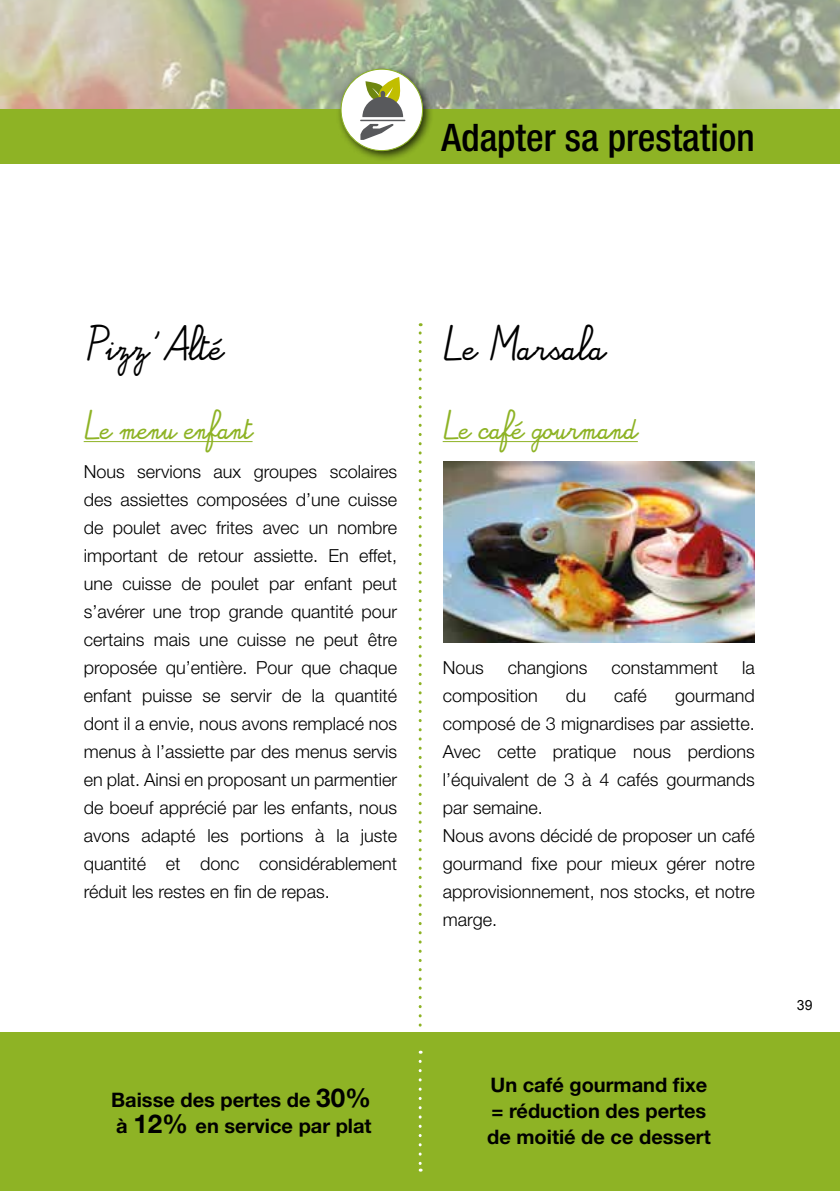
<style>
.page{position:relative;width:840px;height:1191px;background:#fff}
.page>*{position:absolute;margin:0;border:0;box-sizing:border-box;transform-origin:0 0}
.t1{font:500 condensed 38px "Helvetica Neue LT Std";color:#000}
.t2{font:24px "Alamain";color:#000}
.t3{font:700 20px/26px "Helvetica Neue LT Std";color:#000}
.t4{font:20px "Alamain";letter-spacing:-.03em;color:#8eb325}
.t5{font:300 18px/28px "Helvetica Neue LT Std";color:#000;text-align:justify}
.t6{font:14px "Arial";color:#000}
.s1{font-size:26px}
</style>
<div class="page">
<svg style="left:0;top:0;width:839px;height:110px;background:#b6b69f"></svg>
<div style="left:0;top:110px;width:839px;height:54px;background:#8eb325"></div>
<div style="left:0;top:1032px;width:839px;height:159px;background:#8eb325"></div>
<hr style="left:84px;top:441px;width:168px;height:1px;background:#8eb325">
<hr style="left:442px;top:441px;width:195px;height:1px;background:#8eb325">
<img style="left:443px;top:462px;width:311px;height:180px">
<svg style="left:418px;top:323px;width:3px;height:849px"></svg>
<div style="left:335px;top:64px;width:99px;height:98px;background:#000;opacity:.75"></div>
<div style="left:341px;top:69px;width:81px;height:82px;background:#fff;border-radius:50%"></div>
<div style="left:340px;top:69px;width:83px;height:82px;border:1px solid #8eb325;border-radius:50%"></div>
<svg style="left:360px;top:123px;width:34px;height:17px"></svg>
<hr style="left:360px;top:120px;width:45px;height:1px;background:#58595c">
<svg style="left:362px;top:77px;width:41px;height:40px"></svg>
<h1 class="t1" style="left:441px;top:115px;width:314px">Adapter sa prestation</h1>
<h2 class="t2" style="left:85px;top:338px;width:140px">Pizz'Alté</h2>
<p class="t4" style="left:84px;top:420px;width:170px">Le menu enfant</p>
<p class="t5" style="left:84px;top:457px;width:315px">Nous servions aux groupes scolaires des assiettes composées d’une cuisse de poulet avec frites avec un nombre important de retour assiette. En effet, une cuisse de poulet par enfant peut s’avérer une trop grande quantité pour certains mais une cuisse ne peut être proposée qu’entière. Pour que chaque enfant puisse se servir de la quantité dont il a envie, nous avons remplacé nos menus à l’assiette par des menus servis en plat. Ainsi en proposant un parmentier de boeuf apprécié par les enfants, nous avons adapté les portions à la juste quantité et donc considérablement réduit les restes en fin de repas.</p>
<h2 class="t2" style="left:442px;top:338px;width:164px">Le Marsala</h2>
<p class="t4" style="left:442px;top:420px;width:196px">Le café gourmand</p>
<p class="t5" style="left:442px;top:653px;width:43px">Nous</p>
<p class="t5" style="left:507px;top:653px;width:81px">changions</p>
<p class="t5" style="left:611px;top:653px;width:108px">constamment</p>
<p class="t5" style="left:741px;top:653px;width:14px">la</p>
<p class="t5" style="left:442px;top:681px;width:97px">composition</p>
<p class="t5" style="left:565px;top:681px;width:21px">du</p>
<p class="t5" style="left:614px;top:681px;width:34px">café</p>
<p class="t5" style="left:442px;top:681px;width:313px;text-align:left;text-indent:232px">gourmand composé de 3 mignardises par assiette.<br>Avec cette pratique nous perdions l’équivalent de 3 à 4 cafés gourmands par semaine.<br>Nous avons décidé de proposer un café gourmand fixe pour mieux gérer notre approvisionnement, nos stocks, et notre marge.</p>
<p class="t3" style="left:111px;top:1086px;width:262px">Baisse des pertes de <span class="s1">30% </span>à <span class="s1">12%</span> en service par plat</p>
<p class="t3" style="left:487px;top:1071px;width:225px">Un café gourmand fixe = réduction des pertes de moitié de ce dessert</p>
<p class="t6" style="left:796px;top:995px;width:17px">39</p>
</div>
